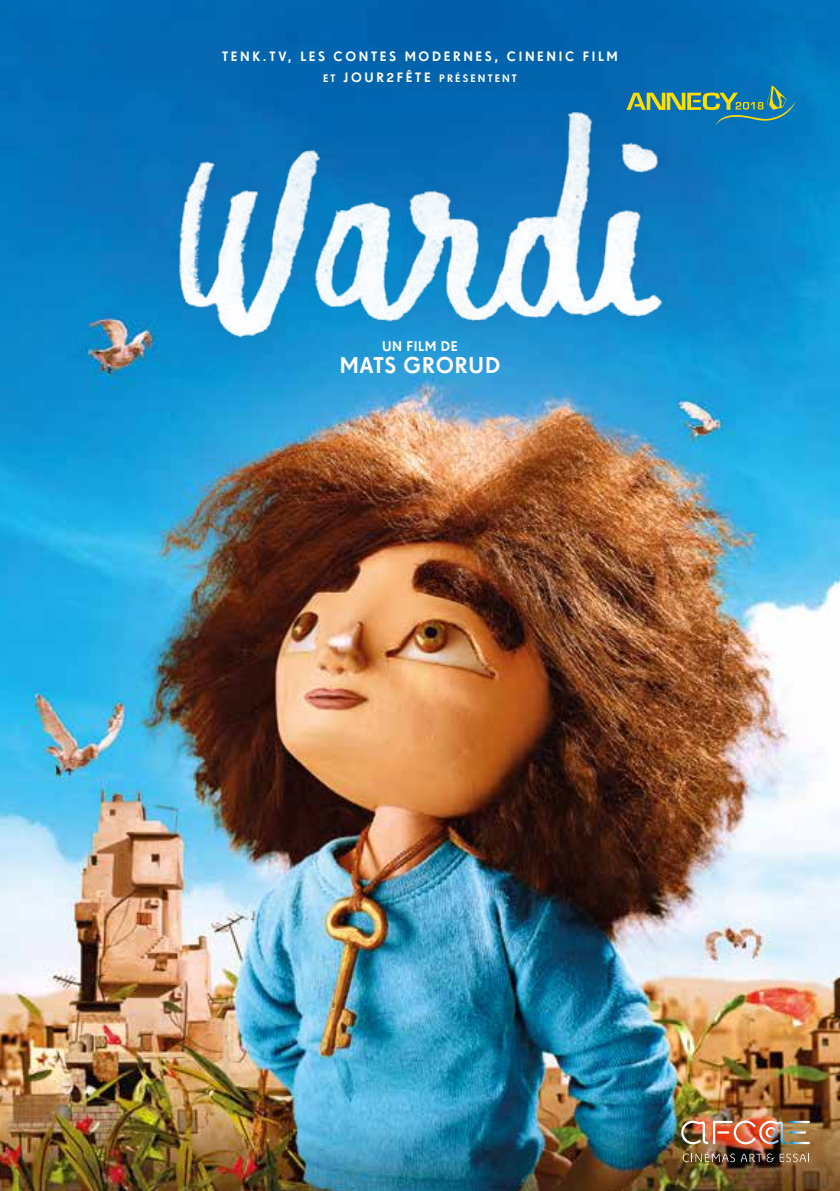
<style>
.page{position:relative;width:840px;height:1191px;background:#fff}
.page>*{position:absolute;margin:0;border:0;box-sizing:border-box;transform-origin:0 0}
.t1{font:22.2px "Super Grotesk A Med LF";letter-spacing:.04em;color:#fff}
.t2{font:13.6px "Super Grotesk A Med LF";letter-spacing:.04em;color:#fff}
.t3{font:13.2px "Super Grotesk A Med LF";letter-spacing:.2em;color:#fff}
.t4{font:10.6px "Super Grotesk A Med LF";letter-spacing:.2em;color:#fff}
.s1{font-size:13.2px}
</style>
<div class="page">
<img style="left:0;top:479px;width:839px;height:712px">
<img style="left:0;top:0;width:839px;height:479px">
<svg style="left:626px;top:85px;width:169px;height:41px;background:#348495"></svg>
<svg style="left:682px;top:1151px;width:52px;height:11px"></svg>
<svg style="left:740px;top:1153px;width:68px;height:9px"></svg>
<svg style="left:789px;top:1120px;width:20px;height:3px"></svg>
<svg style="left:789px;top:1141px;width:20px;height:3px"></svg>
<img style="left:680px;top:1120px;width:125px;height:24px">
<p class="t3" style="left:222px;top:48px;width:397px">TENK.TV, LES CONTES MODERNES, CINENIC FILM</p>
<p class="t4" style="left:323px;top:72px;width:195px">ET <span class="s1">JOUR2FÊTE</span> PRÉSENTENT</p>
<p class="t2" style="left:382px;top:338px;width:77px">UN FILM DE</p>
<h1 class="t1" style="left:339px;top:351px;width:162px">MATS GRORUD</h1>
</div>
